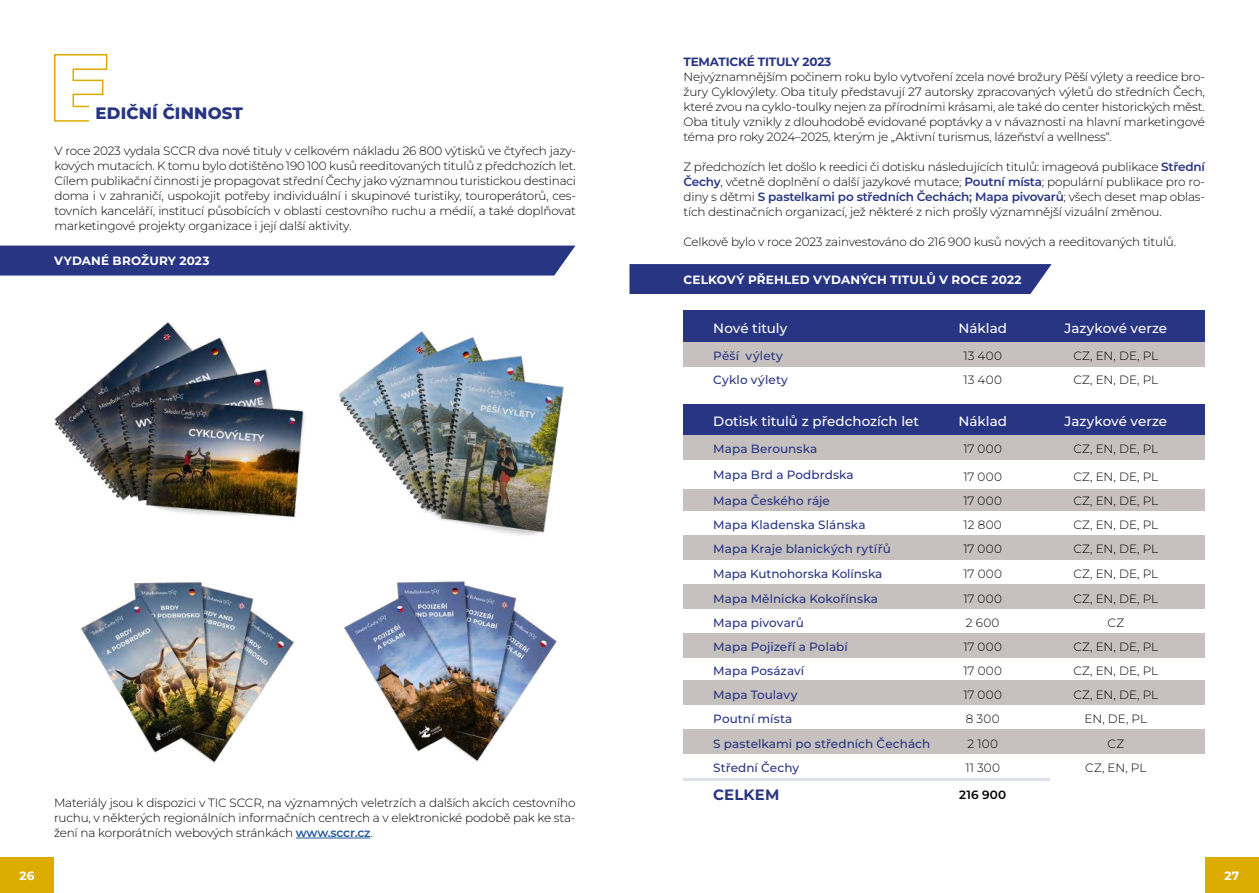
<style>
.page{position:relative;width:1259px;height:893px;background:#fff}
.page>*{position:absolute;margin:0;border:0;box-sizing:border-box;transform-origin:0 0}
.t1{font:800 16.5px "Montserrat";letter-spacing:.01em;color:#283583}
.t2{font:700 15px "Montserrat";letter-spacing:.01em;color:#283583}
.t3{font:500 13.5px "Montserrat";color:#fff}
.t4{font:300 12px/15px "Montserrat";letter-spacing:-.015em;color:#000;text-align:justify}
.t5{font:500 12px "Montserrat";letter-spacing:.005em;color:#283583}
.t6{font:700 12px "Montserrat";letter-spacing:.015em;color:#fff}
.t7{font:700 12px "Montserrat";letter-spacing:-.015em;color:#283583}
.t8{font:600 12px "Montserrat";letter-spacing:.025em;color:#000}
.s1{font-weight:600;color:#265a9b}
.s2{font-weight:600;color:#283583}
</style>
<div class="page">
<div style="left:0;top:857px;width:54px;height:36px;background:#dcac02"></div>
<div style="left:1205px;top:857px;width:54px;height:36px;background:#dcac02"></div>
<svg style="left:54px;top:54px;width:54px;height:68px"></svg>
<div style="left:89px;top:96px;width:66px;height:49px;background:#fff"></div>
<hr style="left:296px;top:838px;width:74px;height:1px;background:#265a9b">
<div style="left:0;top:246px;width:575px;height:30px;background:#283583"></div>
<img style="left:54px;top:322px;width:231px;height:195px">
<img style="left:285px;top:331px;width:279px;height:205px">
<img style="left:344px;top:581px;width:213px;height:181px">
<img style="left:80px;top:582px;width:214px;height:181px">
<div style="left:683px;top:311px;width:522px;height:31px;background:#283583"></div>
<div style="left:683px;top:404px;width:522px;height:31px;background:#283583"></div>
<div style="left:683px;top:342px;width:522px;height:24px;background:#c6c0be"></div>
<div style="left:683px;top:435px;width:522px;height:25px;background:#c6c0be"></div>
<div style="left:683px;top:487px;width:522px;height:24px;background:#c6c0be"></div>
<div style="left:683px;top:535px;width:522px;height:25px;background:#c6c0be"></div>
<div style="left:683px;top:585px;width:522px;height:24px;background:#c6c0be"></div>
<div style="left:683px;top:633px;width:522px;height:25px;background:#c6c0be"></div>
<div style="left:683px;top:681px;width:522px;height:24px;background:#c6c0be"></div>
<div style="left:683px;top:729px;width:522px;height:25px;background:#c6c0be"></div>
<hr style="left:683px;top:778px;width:366px;height:3px;background:#dee0ec">
<div style="left:683px;top:461px;width:522px;height:27px;background:#fff"></div>
<div style="left:629px;top:264px;width:422px;height:30px;background:#283583"></div>
<h1 class="t1" style="left:96px;top:102px;width:149px">EDIČNÍ ČINNOST</h1>
<p class="t4" style="left:55px;top:143px;width:523px">V roce 2023 vydala SCCR dva nové tituly v celkovém nákladu 26 800 výtisků ve čtyřech jazy&shy;kových mutacích. K tomu bylo dotištěno 190 100 kusů reeditovaných titulů z předchozích let.<br>Cílem publikační činnosti je propagovat střední Čechy jako významnou turistickou destinaci doma i v zahraničí, uspokojit potřeby individuální i skupinové turistiky, touroperátorů, ces&shy;tovních kanceláří, institucí působících v oblasti cestovního ruchu a médií, a také doplňovat marketingové projekty organizace i její další aktivity.</p>
<p class="t6" style="left:54px;top:252px;width:157px">VYDANÉ BROŽURY 2023</p>
<p class="t4" style="left:54px;top:795px;width:523px">Materiály jsou k dispozici v TIC SCCR, na významných veletrzích a dalších akcích cestovního ruchu, v některých regionálních informačních centrech a v elektronické podobě pak ke sta&shy;žení na korporátních webových stránkách <span class="s1">www.sccr.cz</span>.</p>
<p class="t7" style="left:683px;top:53px;width:149px">TEMATICKÉ TITULY 2023</p>
<p class="t4" style="left:683px;top:69px;width:523px">Nejvýznamnějším počinem roku bylo vytvoření zcela nové brožury Pěší výlety a reedice bro&shy;žury Cyklovýlety. Oba tituly představují 27 autorsky zpracovaných výletů do středních Čech, které zvou na cyklo-toulky nejen za přírodními krásami, ale také do center historických měst.<br>Oba tituly vznikly z dlouhodobě evidované poptávky a v návaznosti na hlavní marketingové téma pro roky 2024–2025, kterým je „Aktivní turismus, lázeňství a wellness“.</p>
<p class="t4" style="left:683px;top:159px;width:523px">Z předchozích let došlo k reedici či dotisku následujících titulů: imageová publikace <span class="s2">Střední Čechy</span>, včetně doplnění o další jazykové mutace; <span class="s2">Poutní místa</span>; populární publikace pro ro&shy;diny s dětmi <span class="s2">S pastelkami po středních Čechách; Mapa pivovarů</span>; všech deset map oblas&shy;tích destinačních organizací, jež některé z nich prošly významnější vizuální změnou.</p>
<p class="t4" style="left:683px;top:234px;width:494px">Celkově bylo v roce 2023 zainvestováno do 216 900 kusů nových a reeditovaných titulů.</p>
<p class="t6" style="left:683px;top:271px;width:339px">CELKOVÝ PŘEHLED VYDANÝCH TITULŮ V ROCE 2022</p>
<p class="t3" style="left:713px;top:319px;width:76px">Nové tituly</p>
<p class="t3" style="left:958px;top:319px;width:50px">Náklad</p>
<p class="t3" style="left:1064px;top:319px;width:104px">Jazykové verze</p>
<p class="t5" style="left:713px;top:347px;width:71px">Pěší výlety</p>
<p class="t4" style="left:963px;top:348px;width:40px">13 400</p>
<p class="t4" style="left:1073px;top:348px;width:86px">CZ, EN, DE, PL</p>
<p class="t5" style="left:713px;top:372px;width:76px">Cyklo výlety</p>
<p class="t4" style="left:963px;top:372px;width:40px">13 400</p>
<p class="t4" style="left:1073px;top:372px;width:86px">CZ, EN, DE, PL</p>
<p class="t3" style="left:713px;top:412px;width:207px">Dotisk titulů z předchozích let</p>
<p class="t3" style="left:958px;top:412px;width:50px">Náklad</p>
<p class="t3" style="left:1064px;top:412px;width:104px">Jazykové verze</p>
<p class="t5" style="left:713px;top:441px;width:105px">Mapa Berounska</p>
<p class="t5" style="left:713px;top:492px;width:118px">Mapa Českého ráje</p>
<p class="t5" style="left:713px;top:541px;width:179px">Mapa Kraje blanických rytířů</p>
<p class="t5" style="left:713px;top:590px;width:166px">Mapa Mělnicka Kokořínska</p>
<p class="t5" style="left:713px;top:638px;width:136px">Mapa Pojizeří a Polabí</p>
<p class="t5" style="left:713px;top:686px;width:86px">Mapa Toulavy</p>
<p class="t5" style="left:713px;top:735px;width:219px">S pastelkami po středních Čechách</p>
<p class="t2" style="left:713px;top:784px;width:68px">CELKEM</p>
<p class="t5" style="left:713px;top:466px;width:142px">Mapa Brd a Podbrdska</p>
<p class="t5" style="left:713px;top:516px;width:154px">Mapa Kladenska Slánska</p>
<p class="t5" style="left:713px;top:565px;width:171px">Mapa Kutnohorska Kolínska</p>
<p class="t5" style="left:713px;top:614px;width:92px">Mapa pivovarů</p>
<p class="t5" style="left:713px;top:662px;width:92px">Mapa Posázaví</p>
<p class="t5" style="left:713px;top:710px;width:81px">Poutní místa</p>
<p class="t5" style="left:713px;top:759px;width:87px">Střední Čechy</p>
<p class="t4" style="left:963px;top:441px;width:40px">17 000</p>
<p class="t4" style="left:963px;top:468px;width:40px">17 000</p>
<p class="t4" style="left:963px;top:492px;width:40px">17 000</p>
<p class="t4" style="left:963px;top:517px;width:40px">12 800</p>
<p class="t4" style="left:963px;top:541px;width:40px">17 000</p>
<p class="t4" style="left:963px;top:566px;width:40px">17 000</p>
<p class="t4" style="left:963px;top:590px;width:40px">17 000</p>
<p class="t4" style="left:963px;top:639px;width:40px">17 000</p>
<p class="t4" style="left:963px;top:687px;width:40px">17 000</p>
<p class="t4" style="left:966px;top:614px;width:35px">2 600</p>
<p class="t4" style="left:963px;top:663px;width:40px">17 000</p>
<p class="t4" style="left:966px;top:711px;width:35px">8 300</p>
<p class="t4" style="left:967px;top:735px;width:32px">2 100</p>
<p class="t4" style="left:965px;top:759px;width:36px">11 300</p>
<p class="t8" style="left:959px;top:786px;width:49px">216 900</p>
<p class="t4" style="left:1073px;top:441px;width:86px">CZ, EN, DE, PL</p>
<p class="t4" style="left:1073px;top:468px;width:86px">CZ, EN, DE, PL</p>
<p class="t4" style="left:1073px;top:492px;width:86px">CZ, EN, DE, PL</p>
<p class="t4" style="left:1073px;top:541px;width:86px">CZ, EN, DE, PL</p>
<p class="t4" style="left:1073px;top:517px;width:86px">CZ, EN, DE, PL</p>
<p class="t4" style="left:1073px;top:566px;width:86px">CZ, EN, DE, PL</p>
<p class="t4" style="left:1073px;top:590px;width:86px">CZ, EN, DE, PL</p>
<p class="t4" style="left:1073px;top:639px;width:86px">CZ, EN, DE, PL</p>
<p class="t4" style="left:1073px;top:687px;width:86px">CZ, EN, DE, PL</p>
<p class="t4" style="left:1107px;top:735px;width:18px">CZ</p>
<p class="t4" style="left:1107px;top:614px;width:18px">CZ</p>
<p class="t4" style="left:1073px;top:663px;width:86px">CZ, EN, DE, PL</p>
<p class="t4" style="left:1084px;top:711px;width:64px">EN, DE, PL</p>
<p class="t4" style="left:1085px;top:759px;width:63px">CZ, EN, PL</p>
<p class="t6" style="left:20px;top:867px;width:16px">26</p>
<p class="t6" style="left:1224px;top:867px;width:16px">27</p>
</div>
